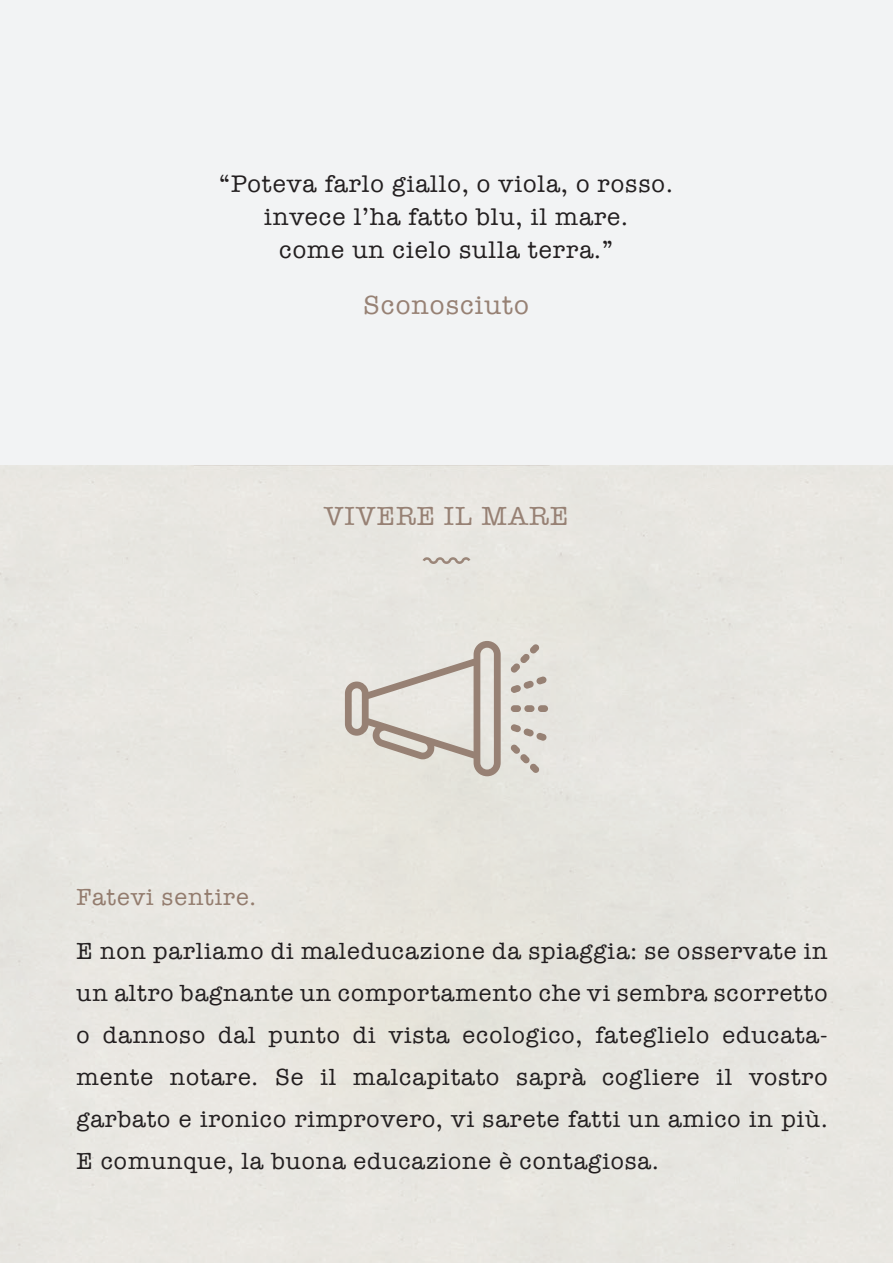
<style>
.page{position:relative;width:893px;height:1263px;background:#fff}
.page>*{position:absolute;margin:0;border:0;box-sizing:border-box;transform-origin:0 0}
.t1{font:27px "American Typewriter";letter-spacing:.04em;color:#978174}
.t2{font:24.6px/33px "American Typewriter";letter-spacing:.04em;color:#231f20;text-align:center}
.t3{font:24px/42px "American Typewriter";letter-spacing:.04em;color:#231f20;text-align:justify}
.t4{font:24px "American Typewriter";letter-spacing:.04em;color:#937c6e}
</style>
<div class="page">
<div style="left:0;top:0;width:892px;height:1263px;background:linear-gradient(to right,#ecebe8,#ebeae7)"></div>
<svg style="left:422px;top:557px;width:48px;height:7px"></svg>
<svg style="left:345px;top:641px;width:155px;height:135px;background:#d6cfc8"></svg>
<div style="left:524px;top:705px;width:10px;height:7px;background:#978174;border-radius:3px"></div>
<div style="left:511px;top:705px;width:10px;height:7px;background:#978174;border-radius:3px"></div>
<div style="left:538px;top:705px;width:10px;height:7px;background:#978174;border-radius:3px"></div>
<svg style="left:510px;top:644px;width:37px;height:49px;background:#d7d1ca"></svg>
<svg style="left:510px;top:724px;width:37px;height:49px;background:#d7d1ca"></svg>
<p class="t2" style="left:219px;top:167px;width:455px">“Poteva farlo giallo, o viola, o rosso. invece l’ha fatto blu, il mare.<br>come un cielo sulla terra.”</p>
<p class="t1" style="left:363px;top:284px;width:167px">Sconosciuto</p>
<p class="t1" style="left:324px;top:496px;width:246px">VIVERE IL MARE</p>
<p class="t4" style="left:77px;top:879px;width:181px">Fatevi sentire.</p>
<p class="t3" style="left:77px;top:929px;width:752px">E non parliamo di maleducazione da spiaggia: se osservate in un altro bagnante un comportamento che vi sembra scorretto o dannoso dal punto di vista ecologico, fateglielo educata&shy;mente notare. Se il malcapitato saprà cogliere il vostro garbato e ironico rimprovero, vi sarete fatti un amico in più.<br>E comunque, la buona educazione è contagiosa.</p>
</div>
